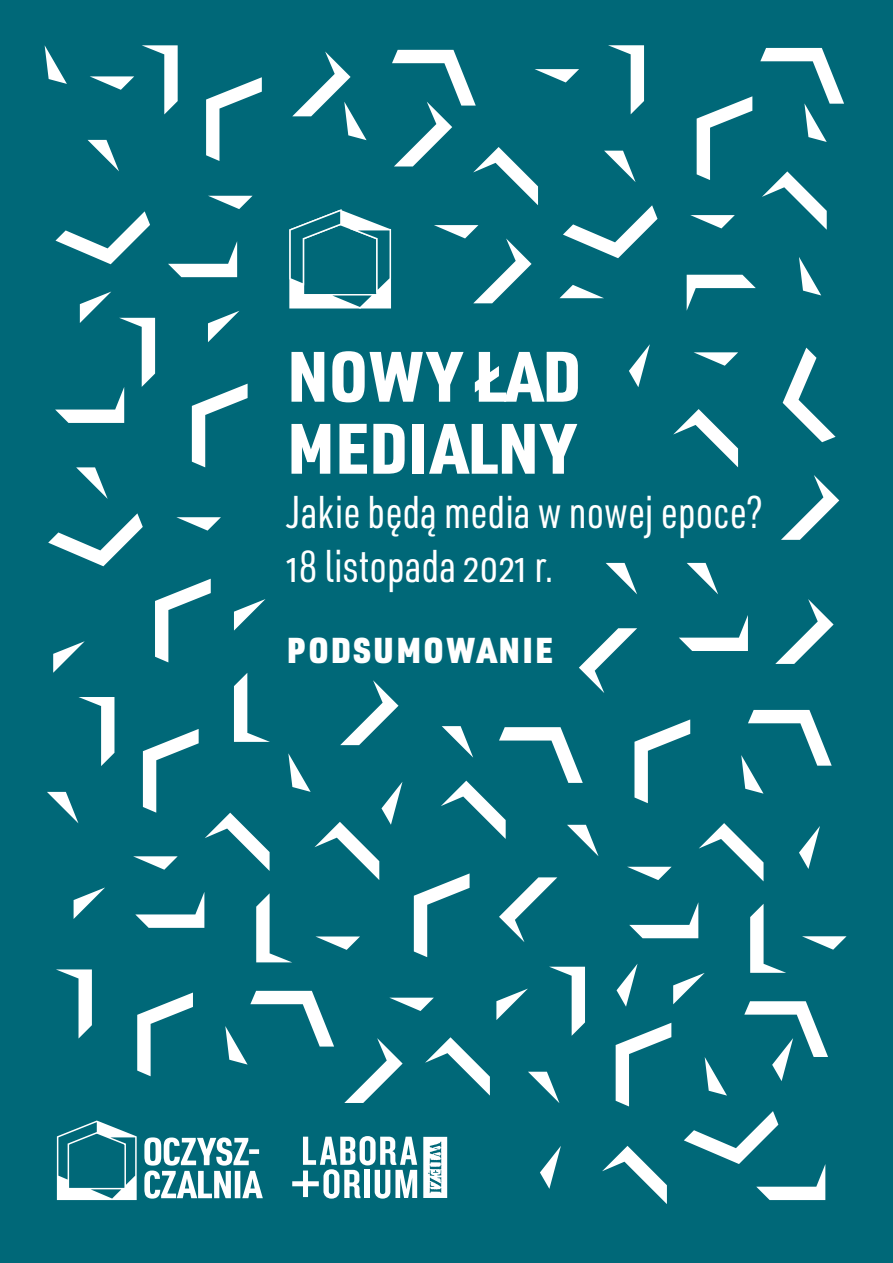
<style>
.page{position:relative;width:893px;height:1263px;background:#006878}
.page>*{position:absolute;margin:0;border:0;box-sizing:border-box;transform-origin:0 0}
.t1{font:700 90px/72px "URWDIN Cond";color:#fff}
.t2{font:45px/54px "URWDIN Cond";color:#fff}
.t3{font:900 45px "URWDIN Cond";letter-spacing:.05em;color:#fff}
</style>
<div class="page">
<svg style="left:423px;top:1137px;width:24px;height:61px"></svg>
<svg style="left:292px;top:1136px;width:125px;height:62px"></svg>
<svg style="left:56px;top:1120px;width:81px;height:81px"></svg>
<svg style="left:144px;top:1137px;width:119px;height:61px"></svg>
<svg style="left:687px;top:563px;width:31px;height:31px"></svg>
<svg style="left:634px;top:719px;width:56px;height:84px"></svg>
<svg style="left:697px;top:96px;width:55px;height:84px"></svg>
<svg style="left:143px;top:729px;width:56px;height:84px"></svg>
<svg style="left:206px;top:77px;width:56px;height:84px"></svg>
<svg style="left:616px;top:1023px;width:55px;height:83px"></svg>
<svg style="left:137px;top:992px;width:56px;height:84px"></svg>
<svg style="left:192px;top:384px;width:56px;height:83px"></svg>
<svg style="left:155px;top:579px;width:56px;height:83px"></svg>
<svg style="left:414px;top:873px;width:56px;height:84px"></svg>
<svg style="left:55px;top:211px;width:95px;height:53px"></svg>
<svg style="left:48px;top:513px;width:95px;height:53px"></svg>
<svg style="left:783px;top:348px;width:53px;height:94px"></svg>
<svg style="left:78px;top:697px;width:36px;height:69px"></svg>
<svg style="left:142px;top:45px;width:36px;height:69px"></svg>
<svg style="left:550px;top:967px;width:35px;height:69px"></svg>
<svg style="left:56px;top:969px;width:36px;height:69px"></svg>
<svg style="left:234px;top:673px;width:36px;height:69px"></svg>
<svg style="left:750px;top:904px;width:36px;height:69px"></svg>
<svg style="left:256px;top:893px;width:35px;height:69px"></svg>
<svg style="left:629px;top:903px;width:69px;height:35px"></svg>
<svg style="left:684px;top:1111px;width:141px;height:89px"></svg>
<svg style="left:499px;top:877px;width:58px;height:65px"></svg>
<svg style="left:579px;top:628px;width:58px;height:65px"></svg>
<svg style="left:135px;top:893px;width:69px;height:35px"></svg>
<svg style="left:168px;top:241px;width:69px;height:36px"></svg>
<svg style="left:699px;top:823px;width:64px;height:58px"></svg>
<svg style="left:602px;top:1146px;width:65px;height:58px"></svg>
<svg style="left:762px;top:171px;width:65px;height:59px"></svg>
<svg style="left:205px;top:813px;width:65px;height:58px"></svg>
<svg style="left:775px;top:599px;width:59px;height:65px"></svg>
<svg style="left:340px;top:680px;width:58px;height:65px"></svg>
<svg style="left:344px;top:1038px;width:59px;height:65px"></svg>
<svg style="left:425px;top:1037px;width:65px;height:58px"></svg>
<svg style="left:90px;top:76px;width:44px;height:14px"></svg>
<svg style="left:802px;top:936px;width:44px;height:14px"></svg>
<svg style="left:694px;top:352px;width:44px;height:14px"></svg>
<svg style="left:315px;top:936px;width:45px;height:14px"></svg>
<svg style="left:390px;top:998px;width:44px;height:13px"></svg>
<svg style="left:628px;top:867px;width:44px;height:13px"></svg>
<svg style="left:690px;top:215px;width:45px;height:13px"></svg>
<svg style="left:133px;top:856px;width:45px;height:14px"></svg>
<svg style="left:208px;top:196px;width:45px;height:13px"></svg>
<svg style="left:176px;top:517px;width:45px;height:14px"></svg>
<svg style="left:441px;top:726px;width:157px;height:130px"></svg>
<svg style="left:47px;top:792px;width:31px;height:31px"></svg>
<svg style="left:88px;top:140px;width:31px;height:31px"></svg>
<svg style="left:528px;top:1072px;width:31px;height:31px"></svg>
<svg style="left:76px;top:467px;width:32px;height:32px"></svg>
<svg style="left:53px;top:641px;width:32px;height:32px"></svg>
<svg style="left:673px;top:973px;width:32px;height:31px"></svg>
<svg style="left:234px;top:599px;width:31px;height:32px"></svg>
<svg style="left:208px;top:311px;width:31px;height:31px"></svg>
<svg style="left:496px;top:988px;width:32px;height:32px"></svg>
<svg style="left:55px;top:291px;width:100px;height:132px"></svg>
<svg style="left:741px;top:710px;width:91px;height:84px"></svg>
<svg style="left:799px;top:257px;width:22px;height:38px"></svg>
<svg style="left:760px;top:48px;width:84px;height:94px"></svg>
<svg style="left:705px;top:1057px;width:22px;height:38px"></svg>
<svg style="left:225px;top:991px;width:109px;height:73px"></svg>
<svg style="left:45px;top:46px;width:22px;height:38px"></svg>
<svg style="left:799px;top:826px;width:21px;height:43px"></svg>
<svg style="left:288px;top:753px;width:114px;height:127px"></svg>
<svg style="left:744px;top:1001px;width:84px;height:80px"></svg>
<svg style="left:617px;top:964px;width:20px;height:43px"></svg>
<svg style="left:540px;top:1146px;width:21px;height:43px"></svg>
<svg style="left:74px;top:887px;width:31px;height:32px"></svg>
<svg style="left:679px;top:615px;width:69px;height:36px"></svg>
<svg style="left:687px;top:275px;width:69px;height:35px"></svg>
<svg style="left:289px;top:45px;width:368px;height:264px"></svg>
<svg style="left:673px;top:409px;width:65px;height:58px"></svg>
<svg style="left:781px;top:475px;width:58px;height:65px"></svg>
<svg style="left:606px;top:563px;width:31px;height:31px"></svg>
<svg style="left:629px;top:344px;width:21px;height:43px"></svg>
<h1 class="t1" style="left:287px;top:330px;width:296px">Nowy ład medialny</h1>
<p class="t2" style="left:287px;top:483px;width:477px">Jakie będą media w nowej epoce?<br>18 listopada 2021 r.</p>
<p class="t3" style="left:287px;top:616px;width:267px">podsumowanie</p>
</div>
